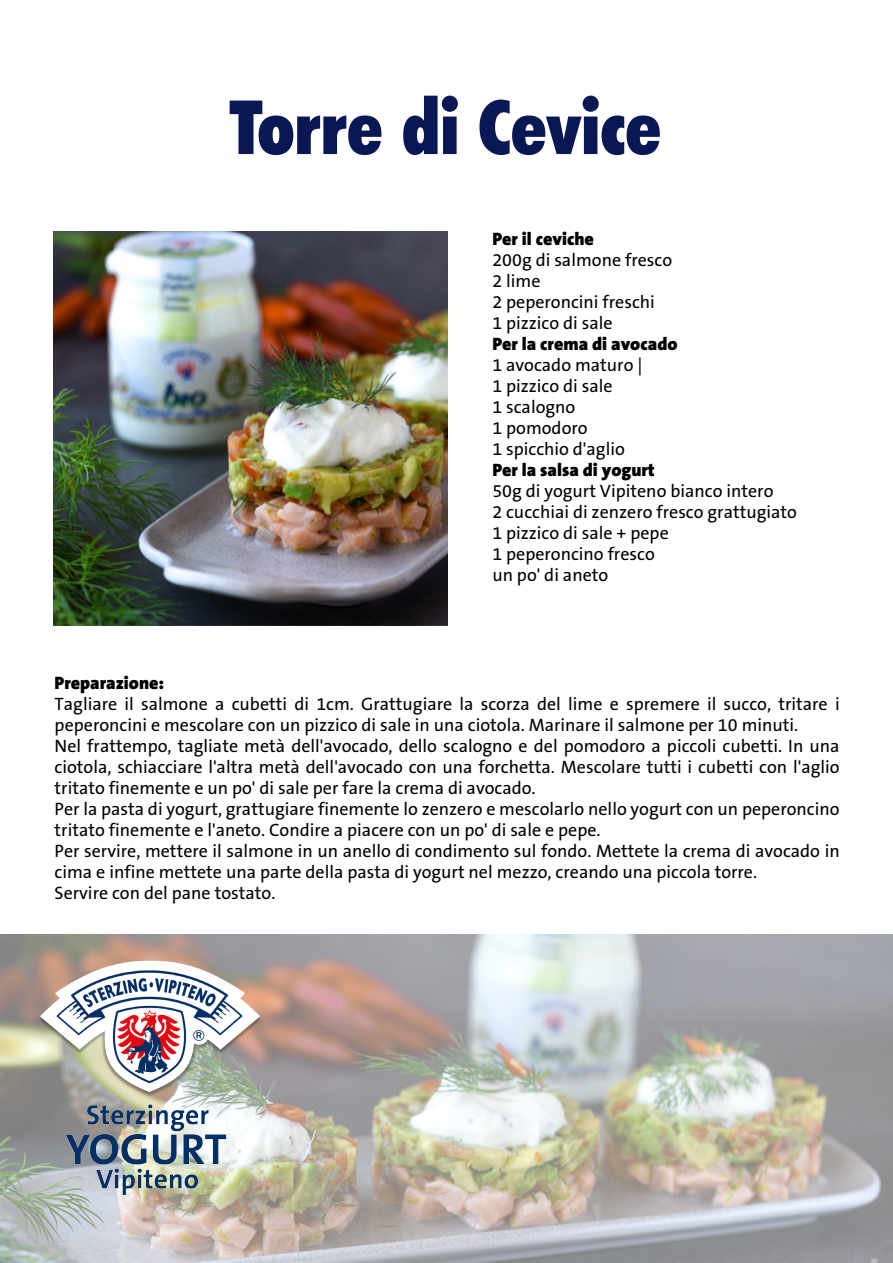
<style>
.page{position:relative;width:893px;height:1263px;background:#fff}
.page>*{position:absolute;margin:0;border:0;box-sizing:border-box;transform-origin:0 0}
.t1{font:900 condensed 75px "Futura BT";color:#091855}
.t2{font:18px/21px "The Sans B5 Plain";color:#000}
.t3{font:900 18px "The Sans B9";color:#000}
</style>
<div class="page">
<img style="left:53px;top:232px;width:394px;height:393px">
<img style="left:0;top:934px;width:893px;height:329px">
<img style="left:10px;top:934px;width:279px;height:266px">
<p class="t1" style="left:229px;top:82px;width:433px">Torre di Cevice</p>
<p class="t3" style="left:492px;top:229px;width:103px">Per il ceviche</p>
<p class="t2" style="left:492px;top:250px;width:181px">200g di salmone fresco</p>
<p class="t2" style="left:492px;top:271px;width:50px">2 lime</p>
<p class="t2" style="left:492px;top:292px;width:164px">2 peperoncini freschi</p>
<p class="t2" style="left:492px;top:313px;width:122px">1 pizzico di sale</p>
<p class="t3" style="left:492px;top:334px;width:187px">Per la crema di avocado</p>
<p class="t2" style="left:492px;top:355px;width:152px">1 avocado maturo |</p>
<p class="t2" style="left:492px;top:376px;width:122px">1 pizzico di sale</p>
<p class="t2" style="left:492px;top:397px;width:85px">1 scalogno</p>
<p class="t2" style="left:492px;top:418px;width:97px">1 pomodoro</p>
<p class="t2" style="left:492px;top:439px;width:134px">1 spicchio d'aglio</p>
<p class="t3" style="left:492px;top:460px;width:164px">Per la salsa di yogurt</p>
<p class="t2" style="left:492px;top:481px;width:283px">50g di yogurt Vipiteno bianco intero</p>
<p class="t2" style="left:492px;top:502px;width:306px">2 cucchiai di zenzero fresco grattugiato</p>
<p class="t2" style="left:492px;top:523px;width:178px">1 pizzico di sale + pepe</p>
<p class="t2" style="left:492px;top:544px;width:164px">1 peperoncino fresco</p>
<p class="t2" style="left:492px;top:565px;width:117px">un po' di aneto</p>
<p class="t3" style="left:55px;top:673px;width:111px">Preparazione:</p>
<p class="t2" style="left:55px;top:694px;width:786px">Tagliare il salmone a cubetti di 1cm. Grattugiare la scorza del lime e spremere il succo, tritare i peperoncini e mescolare con un pizzico di sale in una ciotola. Marinare il salmone per 10 minuti.</p>
<p class="t2" style="left:55px;top:736px;width:786px;text-align:justify">Nel frattempo, tagliate metà dell'avocado, dello scalogno e del pomodoro a piccoli cubetti. In una ciotola, schiacciare l'altra metà dell'avocado con una forchetta. Mescolare tutti i cubetti con l'aglio tritato finemente e un po' di sale per fare la crema di avocado.</p>
<p class="t2" style="left:55px;top:799px;width:786px">Per la pasta di yogurt, grattugiare finemente lo zenzero e mescolarlo nello yogurt con un peperoncino tritato finemente e l'aneto. Condire a piacere con un po' di sale e pepe.</p>
<p class="t2" style="left:55px;top:841px;width:786px">Per servire, mettere il salmone in un anello di condimento sul fondo. Mettete la crema di avocado in cima e infine mettete una parte della pasta di yogurt nel mezzo, creando una piccola torre.</p>
<p class="t2" style="left:55px;top:883px;width:222px">Servire con del pane tostato.</p>
</div>
